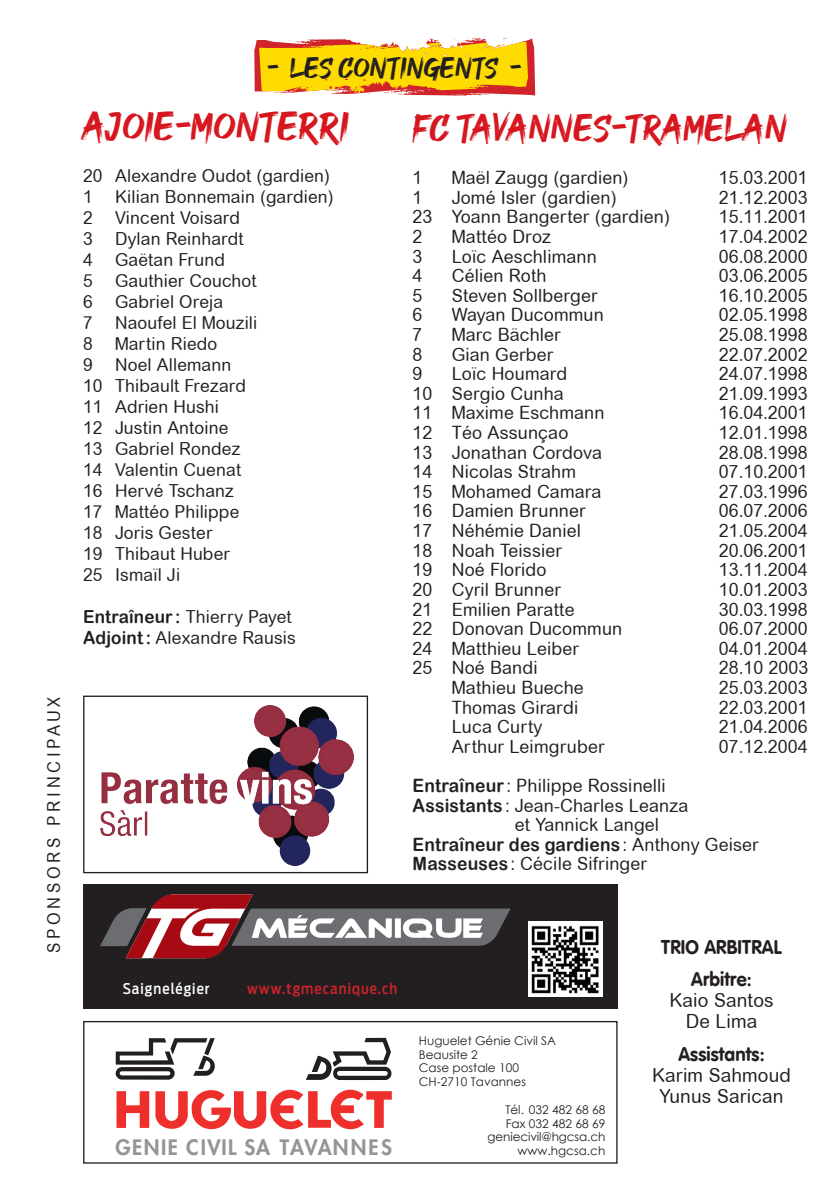
<style>
.page{position:relative;width:840px;height:1191px;background:#fff}
.page>*{position:absolute;margin:0;border:0;box-sizing:border-box;transform-origin:0 0}
.t1{font:40px "GOODBRUSH";letter-spacing:.01em;color:#d7171f;scale:.95 1}
.t2{font:38px "GOODBRUSH";letter-spacing:.01em;color:#d7171f;scale:.95 1}
.t3{font:29px "GOODBRUSH";letter-spacing:.01em;color:#231f20;scale:.95 1}
.t4{font:800 20.8px "Futura";letter-spacing:.065em;color:#939598}
.t5{font:19.6px/21px "Arial Rounded MT";letter-spacing:.01em;color:#231f20;text-align:center;scale:.95 1}
.t6{font:700 19.6px/32.4px "VAG Rounded Black S Si";letter-spacing:.01em;color:#231f20;text-align:center;scale:.95 1}
.t7{font:18.4px "Arial Rounded MT";letter-spacing:.01em;color:#231f20;scale:.95 1}
.t8{font:18.4px "Arial Rounded MT Bold";letter-spacing:.01em;color:#231f20;scale:.95 1}
.t9{font:18px/21px "Arial Rounded MT";letter-spacing:.01em;color:#231f20;scale:.95 1}
.t10{font:18px "Arial Rounded MT";letter-spacing:.23em;color:#231f20;scale:.9 1}
.t11{font:500 14.8px "Ford Antenna Cond";letter-spacing:.07em;color:#d1232a}
.t12{font:500 14.8px "Ford Antenna Cond";letter-spacing:.07em;color:#fff}
.t13{font:12px/13.6px "Century Gothic";color:#231f20}
.s1{font-family:"Arial Rounded MT Bold"}
.s2{font-family:"Arial Rounded MT"}
</style>
<div class="page">
<div style="left:83px;top:884px;width:534px;height:124px;background:#231f20"></div>
<svg style="left:100px;top:894px;width:410px;height:64px"></svg>
<img style="left:528px;top:921px;width:74px;height:76px">
<div style="left:83px;top:1021px;width:534px;height:142px;border:1px solid #231f20"></div>
<svg style="left:116px;top:1037px;width:275px;height:93px"></svg>
<div style="left:83px;top:695px;width:285px;height:178px;border:1px solid #231f20"></div>
<img style="left:100px;top:705px;width:254px;height:161px">
<svg style="left:254px;top:38px;width:281px;height:58px;background:#f6c02d"></svg>
<p class="t10" style="left:43px;top:953px;width:286px;rotate:-90deg">SPONSORS PRINCIPAUX</p>
<h3 class="t3" style="left:267px;top:51px;width:269px">- LES CONTINGENTS -</h3>
<h1 class="t1" style="left:83px;top:103px;width:281px">AJOIE-MONTERRI</h1>
<p class="t9" style="left:83px;top:165px;width:265px">20 Alexandre Oudot (gardien)<br>1 Kilian Bonnemain (gardien)<br>2 Vincent Voisard<br>3 Dylan Reinhardt<br>4 Gaëtan Frund<br>5 Gauthier Couchot<br>6 Gabriel Oreja<br>7 Naoufel El Mouzili<br>8 Martin Riedo<br>9 Noel Allemann<br>10 Thibault Frezard<br>11 Adrien Hushi<br>12 Justin Antoine<br>13 Gabriel Rondez<br>14 Valentin Cuenat<br>16 Hervé Tschanz<br>17 Mattéo Philippe<br>18 Joris Gester<br>19 Thibaut Huber<br>25 Ismaïl Ji</p>
<p class="t9" style="left:83px;top:606px;width:225px"><span class="s1">Entraîneur :</span> Thierry Payet<br><span class="s1">Adjoint:</span> Alexandre Rausis</p>
<h2 class="t2" style="left:412px;top:106px;width:396px">FC TAVANNES-TRAMELAN</h2>
<p class="t7" style="left:412px;top:167px;width:12px">1</p>
<p class="t7" style="left:451px;top:167px;width:188px">Maël Zaugg (gardien)</p>
<p class="t7" style="left:718px;top:167px;width:95px">15.03.2001</p>
<p class="t7" style="left:412px;top:187px;width:12px">1</p>
<p class="t7" style="left:451px;top:187px;width:175px">Jomé Isler (gardien)</p>
<p class="t7" style="left:718px;top:187px;width:95px">21.12.2003</p>
<p class="t7" style="left:412px;top:206px;width:272px">23 Yoann Bangerter (gardien)</p>
<p class="t7" style="left:718px;top:206px;width:95px">15.11.2001</p>
<p class="t7" style="left:412px;top:226px;width:12px">2</p>
<p class="t7" style="left:451px;top:226px;width:106px">Mattéo Droz</p>
<p class="t7" style="left:718px;top:226px;width:95px">17.04.2002</p>
<p class="t7" style="left:412px;top:245px;width:12px">3</p>
<p class="t7" style="left:451px;top:245px;width:154px">Loïc Aeschlimann</p>
<p class="t7" style="left:718px;top:245px;width:95px">06.08.2000</p>
<p class="t7" style="left:412px;top:265px;width:12px">4</p>
<p class="t7" style="left:451px;top:265px;width:101px">Célien Roth</p>
<p class="t7" style="left:718px;top:265px;width:95px">03.06.2005</p>
<p class="t7" style="left:412px;top:285px;width:12px">5</p>
<p class="t7" style="left:451px;top:285px;width:155px">Steven Sollberger</p>
<p class="t7" style="left:718px;top:285px;width:95px">16.10.2005</p>
<p class="t7" style="left:412px;top:304px;width:12px">6</p>
<p class="t7" style="left:451px;top:304px;width:161px">Wayan Ducommun</p>
<p class="t7" style="left:718px;top:304px;width:95px">02.05.1998</p>
<p class="t7" style="left:412px;top:324px;width:12px">7</p>
<p class="t7" style="left:451px;top:324px;width:116px">Marc Bächler</p>
<p class="t7" style="left:718px;top:324px;width:95px">25.08.1998</p>
<p class="t7" style="left:412px;top:343px;width:12px">8</p>
<p class="t7" style="left:451px;top:343px;width:108px">Gian Gerber</p>
<p class="t7" style="left:718px;top:343px;width:95px">22.07.2002</p>
<p class="t7" style="left:412px;top:363px;width:12px">9</p>
<p class="t7" style="left:451px;top:363px;width:123px">Loïc Houmard</p>
<p class="t7" style="left:718px;top:363px;width:95px">24.07.1998</p>
<p class="t7" style="left:412px;top:383px;width:160px">10 Sergio Cunha</p>
<p class="t7" style="left:718px;top:383px;width:95px">21.09.1993</p>
<p class="t7" style="left:412px;top:402px;width:203px">11 Maxime Eschmann</p>
<p class="t7" style="left:718px;top:402px;width:95px">16.04.2001</p>
<p class="t7" style="left:412px;top:422px;width:165px">12 Téo Assunçao</p>
<p class="t7" style="left:718px;top:422px;width:95px">12.01.1998</p>
<p class="t7" style="left:412px;top:441px;width:200px">13 Jonathan Cordova</p>
<p class="t7" style="left:718px;top:441px;width:95px">28.08.1998</p>
<p class="t7" style="left:412px;top:461px;width:173px">14 Nicolas Strahm</p>
<p class="t7" style="left:718px;top:461px;width:95px">07.10.2001</p>
<p class="t7" style="left:412px;top:480px;width:200px">15 Mohamed Camara</p>
<p class="t7" style="left:718px;top:480px;width:95px">27.03.1996</p>
<p class="t7" style="left:412px;top:500px;width:184px">16 Damien Brunner</p>
<p class="t7" style="left:718px;top:500px;width:95px">06.07.2006</p>
<p class="t7" style="left:412px;top:520px;width:179px">17 Néhémie Daniel</p>
<p class="t7" style="left:718px;top:520px;width:95px">21.05.2004</p>
<p class="t7" style="left:412px;top:539px;width:159px">18 Noah Teissier</p>
<p class="t7" style="left:718px;top:539px;width:95px">20.06.2001</p>
<p class="t7" style="left:412px;top:559px;width:142px">19 Noé Florido</p>
<p class="t7" style="left:718px;top:559px;width:95px">13.11.2004</p>
<p class="t7" style="left:412px;top:578px;width:157px">20 Cyril Brunner</p>
<p class="t7" style="left:718px;top:578px;width:95px">10.01.2003</p>
<p class="t7" style="left:412px;top:598px;width:172px">21 Emilien Paratte</p>
<p class="t7" style="left:718px;top:598px;width:95px">30.03.1998</p>
<p class="t7" style="left:412px;top:618px;width:222px">22 Donovan Ducommun</p>
<p class="t7" style="left:718px;top:618px;width:95px">06.07.2000</p>
<p class="t7" style="left:412px;top:637px;width:177px">24 Matthieu Leiber</p>
<p class="t7" style="left:718px;top:637px;width:95px">04.01.2004</p>
<p class="t7" style="left:412px;top:657px;width:133px">25 Noé Bandi</p>
<p class="t7" style="left:718px;top:657px;width:96px">28.10 2003</p>
<p class="t7" style="left:451px;top:676px;width:140px">Mathieu Bueche</p>
<p class="t7" style="left:718px;top:676px;width:95px">25.03.2003</p>
<p class="t7" style="left:451px;top:696px;width:134px">Thomas Girardi</p>
<p class="t7" style="left:718px;top:696px;width:95px">22.03.2001</p>
<p class="t7" style="left:451px;top:716px;width:97px">Luca Curty</p>
<p class="t7" style="left:718px;top:716px;width:95px">21.04.2006</p>
<p class="t7" style="left:451px;top:735px;width:162px">Arthur Leimgruber</p>
<p class="t7" style="left:718px;top:735px;width:95px">07.12.2004</p>
<p class="t7" style="left:412px;top:774px;width:268px"><span class="s1">Entraîneur</span> : Philippe Rossinelli</p>
<p class="t7" style="left:412px;top:794px;width:291px"><span class="s1">Assistants</span> : Jean-Charles Leanza</p>
<p class="t7" style="left:514px;top:814px;width:153px">et Yannick Langel</p>
<p class="t8" style="left:412px;top:833px;width:366px">Entraîneur des gardiens <span class="s2">: Anthony Geiser</span></p>
<p class="t7" style="left:412px;top:853px;width:248px"><span class="s1">Masseuses</span> : Cécile Sifringer</p>
<p class="t12" style="left:123px;top:975px;width:88px">Saignelégier</p>
<p class="t11" style="left:247px;top:975px;width:152px">www.tgmecanique.ch</p>
<p class="t13" style="left:418px;top:1033px;width:139px">Huguelet Génie Civil SA<br>Beausite 2<br>Case postale 100<br>CH-2710 Tavannes</p>
<p class="t13" style="left:309px;top:1129px;width:109px">Case postale 100<br>CH-2710 Tavannes</p>
<p class="t4" style="left:115px;top:1133px;width:278px">GENIE CIVIL SA TAVANNES</p>
<p class="t13" style="left:487px;top:1102px;width:119px;text-align:right">Tél. 032 482 68 68<br>Fax 032 482 68 69 geniecivil@hgcsa.ch www.hgcsa.ch</p>
<p class="t6" style="left:661px;top:930px;width:128px">TRIO ARBITRAL<br>Arbitre:</p>
<p class="t5" style="left:669px;top:989px;width:111px">Kaio Santos<br>De Lima</p>
<p class="t6" style="left:678px;top:1037px;width:92px">Assistants:</p>
<p class="t5" style="left:651px;top:1064px;width:148px">Karim Sahmoud<br>Yunus Sarican</p>
<p class="t13" style="left:626px;top:1074px;width:89px">www.hgcsa.ch</p>
</div>
